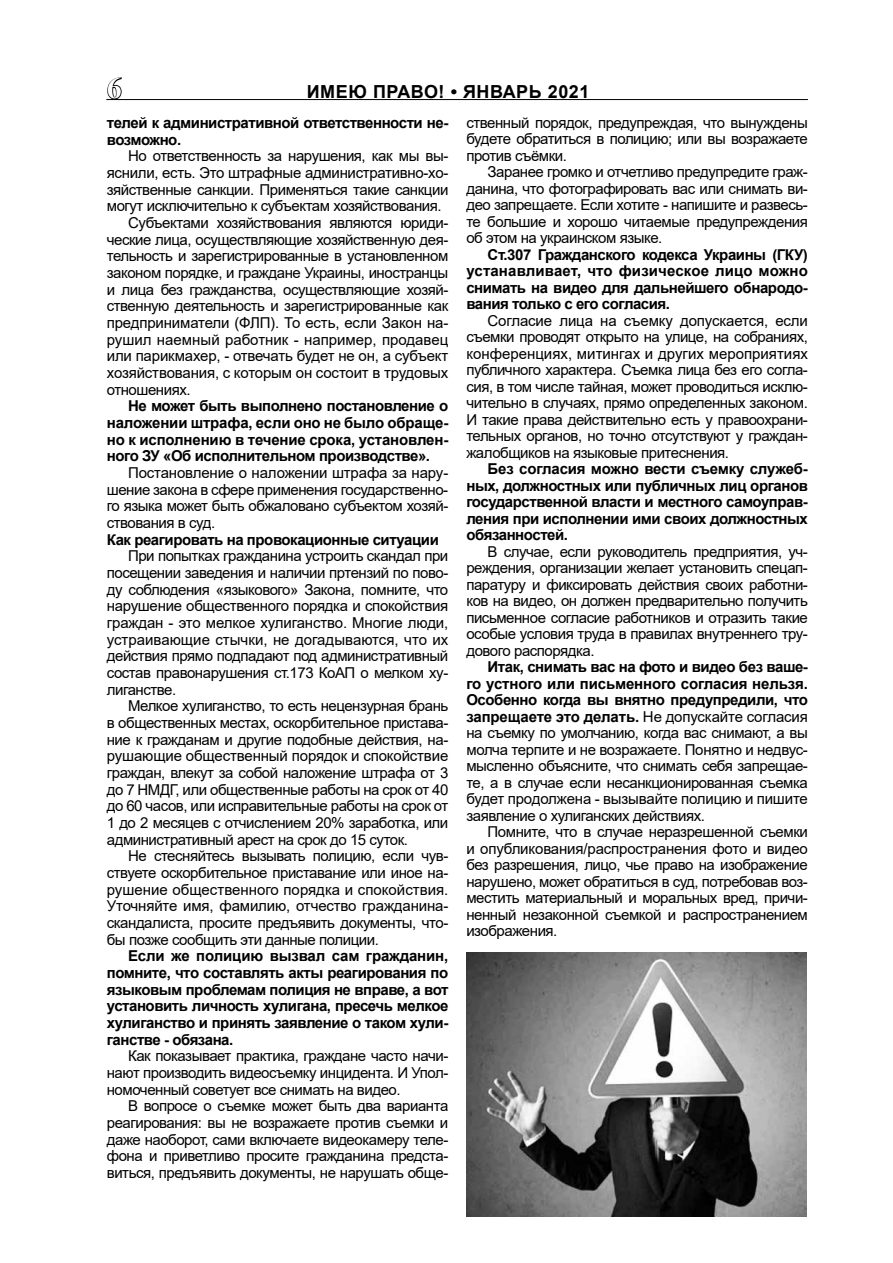
<style>
.page{position:relative;width:893px;height:1263px;background:#fff}
.page>*{position:absolute;margin:0;border:0;box-sizing:border-box;transform-origin:0 0}
.t1{font:700 30px "Times New Roman";color:#fff}
.t2{font:700 18px "Arial";letter-spacing:.03em;color:#000}
.t3{font:15px/16.5px "Arial";letter-spacing:-.03em;color:#000;text-align:justify}
.t4{font:700 15px/16.6px "Arial";letter-spacing:-.03em;color:#000;text-align:justify}
.t5{font:15px "Arial";letter-spacing:-.01em;color:#000}
.t6{font:15px "Arial";color:#000}
.s1{font-weight:700}
</style>
<div class="page">
<hr style="left:106px;top:99px;width:702px;height:1px;background:#000">
<svg style="left:106px;top:77px;width:17px;height:23px"></svg>
<svg style="left:307px;top:99px;width:286px;height:1px"></svg>
<img style="left:466px;top:952px;width:341px;height:264px">
<h1 class="t1" style="left:107px;top:67px;width:16px">6</h1>
<p class="t2" style="left:307px;top:79px;width:262px">МЕНТОР #16 ● АВГУСТ 2018</p>
<p class="t2" style="left:307px;top:79px;width:284px">ИМЕЮ ПРАВО! • ЯНВАРЬ 2021</p>
<p class="t4" style="left:107px;top:114px;width:343px">телей к административной ответственности не&shy;возможно.</p>
<p class="t3" style="left:128px;top:148px;width:322px">Но ответственность за нарушения, как мы вы-</p>
<p class="t3" style="left:107px;top:164px;width:343px">яснили, есть. Это штрафные административно-хо-</p>
<p class="t3" style="left:107px;top:181px;width:343px">зяйственные санкции. Применяться такие санкции</p>
<p class="t3" style="left:107px;top:198px;width:336px">могут исключительно к субъектам хозяйствования.</p>
<p class="t3" style="left:128px;top:214px;width:322px">Субъектами хозяйствования являются юриди-</p>
<p class="t3" style="left:107px;top:231px;width:343px">ческие лица, осуществляющие хозяйственную дея-</p>
<p class="t3" style="left:107px;top:248px;width:343px">тельность и зарегистрированные в установленном</p>
<p class="t3" style="left:107px;top:264px;width:343px">законом порядке, и граждане Украины, иностранцы</p>
<p class="t3" style="left:107px;top:281px;width:343px">и лица без гражданства, осуществляющие хозяй-</p>
<p class="t3" style="left:107px;top:298px;width:343px">ственную деятельность и зарегистрированные как</p>
<p class="t5" style="left:107px;top:312px;width:343px">предприниматели (ФЛП). То есть, если Закон на-</p>
<p class="t6" style="left:107px;top:329px;width:343px">рушил наемный работник - например, продавец</p>
<p class="t5" style="left:107px;top:346px;width:343px">или парикмахер, - отвечать будет не он, а субъект</p>
<p class="t5" style="left:107px;top:362px;width:343px">хозяйствования, с которым он состоит в трудовых</p>
<p class="t3" style="left:107px;top:381px;width:85px">отношениях.</p>
<p class="t4" style="left:107px;top:398px;width:343px;text-indent:21px">Не может быть выполнено постановление о наложении штрафа, если оно не было обраще&shy;но к исполнению в течение срока, установлен&shy;ного ЗУ «Об исполнительном производстве».</p>
<p class="t3" style="left:107px;top:464px;width:343px;text-indent:21px">Постановление о наложении штрафа за нару&shy;шение закона в сфере применения государственно&shy;го языка может быть обжаловано субъектом хозяй&shy;ствования в суд.</p>
<p class="t4" style="left:107px;top:531px;width:334px">Как реагировать на провокационные ситуации</p>
<p class="t3" style="left:107px;top:547px;width:343px;text-indent:21px">При попытках гражданина устроить скандал при посещении заведения и наличии пртензий по пово&shy;ду соблюдения «языкового» Закона, помните, что нарушение общественного порядка и спокойствия граждан - это мелкое хулиганство. Многие люди, устраивающие стычки, не догадываются, что их действия прямо подпадают под административный состав правонарушения ст.173 КоАП о мелком ху&shy;лиганстве.</p>
<p class="t3" style="left:107px;top:697px;width:343px;text-indent:21px">Мелкое хулиганство, то есть нецензурная брань в общественных местах, оскорбительное пристава&shy;ние к гражданам и другие подобные действия, на&shy;рушающие общественный порядок и спокойствие граждан, влекут за собой наложение штрафа от 3 до 7 НМДГ, или общественные работы на срок от 40 до 60 часов, или исправительные работы на срок от 1 до 2 месяцев с отчислением 20% заработка, или административный арест на срок до 15 суток.</p>
<p class="t3" style="left:107px;top:847px;width:343px;text-indent:21px">Не стесняйтесь вызывать полицию, если чув&shy;ствуете оскорбительное приставание или иное на&shy;рушение общественного порядка и спокойствия.<br>Уточняйте имя, фамилию, отчество гражданина&shy;скандалиста, просите предъявить документы, что&shy;бы позже сообщить эти данные полиции.</p>
<p class="t4" style="left:107px;top:948px;width:343px;text-indent:21px">Если же полицию вызвал сам гражданин, помните, что составлять акты реагирования по языковым проблемам полиция не вправе, а вот установить личность хулигана, пресечь мелкое хулиганство и принять заявление о таком хули&shy;ганстве - обязана.</p>
<p class="t3" style="left:107px;top:1047px;width:343px;text-indent:21px">Как показывает практика, граждане часто начи&shy;нают производить видеосъемку инцидента. И Упол&shy;номоченный советует все снимать на видео.</p>
<p class="t3" style="left:107px;top:1097px;width:343px;text-indent:21px">В вопросе о съемке может быть два варианта реагирования: вы не возражаете против съемки и даже наоборот, сами включаете видеокамеру теле&shy;фона и приветливо просите гражданина предста&shy;виться, предъявить документы, не нарушать обще-</p>
<p class="t3" style="left:466px;top:114px;width:343px">ственный порядок, предупреждая, что вынуждены будете обратиться в полицию; или вы возражаете против съёмки.</p>
<p class="t3" style="left:466px;top:164px;width:343px;text-indent:21px">Заранее громко и отчетливо предупредите граж&shy;данина, что фотографировать вас или снимать ви&shy;део запрещаете. Если хотите - напишите и развесь&shy;те большие и хорошо читаемые предупреждения об этом на украинском языке.</p>
<p class="t4" style="left:466px;top:247px;width:343px;text-indent:21px">Ст.307 Гражданского кодекса Украины (ГКУ) устанавливает, что физическое лицо можно снимать на видео для дальнейшего обнародо&shy;вания только с его согласия.</p>
<p class="t3" style="left:466px;top:312px;width:343px;text-indent:21px">Согласие лица на съемку допускается, если съемки проводят открыто на улице, на собраниях, конференциях, митингах и других мероприятиях публичного характера. Съемка лица без его согла&shy;сия, в том числе тайная, может проводиться исклю&shy;чительно в случаях, прямо определенных законом.<br>И такие права действительно есть у правоохрани&shy;тельных органов, но точно отсутствуют у граждан&shy;жалобщиков на языковые притеснения.</p>
<p class="t4" style="left:466px;top:461px;width:343px;text-indent:21px">Без согласия можно вести съемку служеб&shy;ных, должностных или публичных лиц органов государственной власти и местного самоуправ&shy;ления при исполнении ими своих должностных обязанностей.</p>
<p class="t3" style="left:466px;top:543px;width:343px;text-indent:21px">В случае, если руководитель предприятия, уч&shy;реждения, организации желает установить спецап&shy;паратуру и фиксировать действия своих работни&shy;ков на видео, он должен предварительно получить письменное согласие работников и отразить такие особые условия труда в правилах внутреннего тру&shy;дового распорядка.</p>
<p class="t3" style="left:466px;top:659px;width:343px;text-indent:21px"><span class="s1">Итак, снимать вас на фото и видео без ваше&shy;го устного или письменного согласия нельзя.<br>Особенно когда вы внятно предупредили, что запрещаете это делать.</span> Не допускайте согласия на съемку по умолчанию, когда вас снимают, а вы молча терпите и не возражаете. Понятно и недвус&shy;мысленно объясните, что снимать себя запрещае&shy;те, а в случае если несанкционированная съемка будет продолжена - вызывайте полицию и пишите заявление о хулиганских действиях.</p>
<p class="t3" style="left:466px;top:824px;width:343px;text-indent:21px">Помните, что в случае неразрешенной съемки и опубликования/распространения фото и видео без разрешения, лицо, чье право на изображение нарушено, может обратиться в суд, потребовав воз&shy;местить материальный и моральных вред, причи&shy;ненный незаконной съемкой и распространением изображения.</p>
</div>
